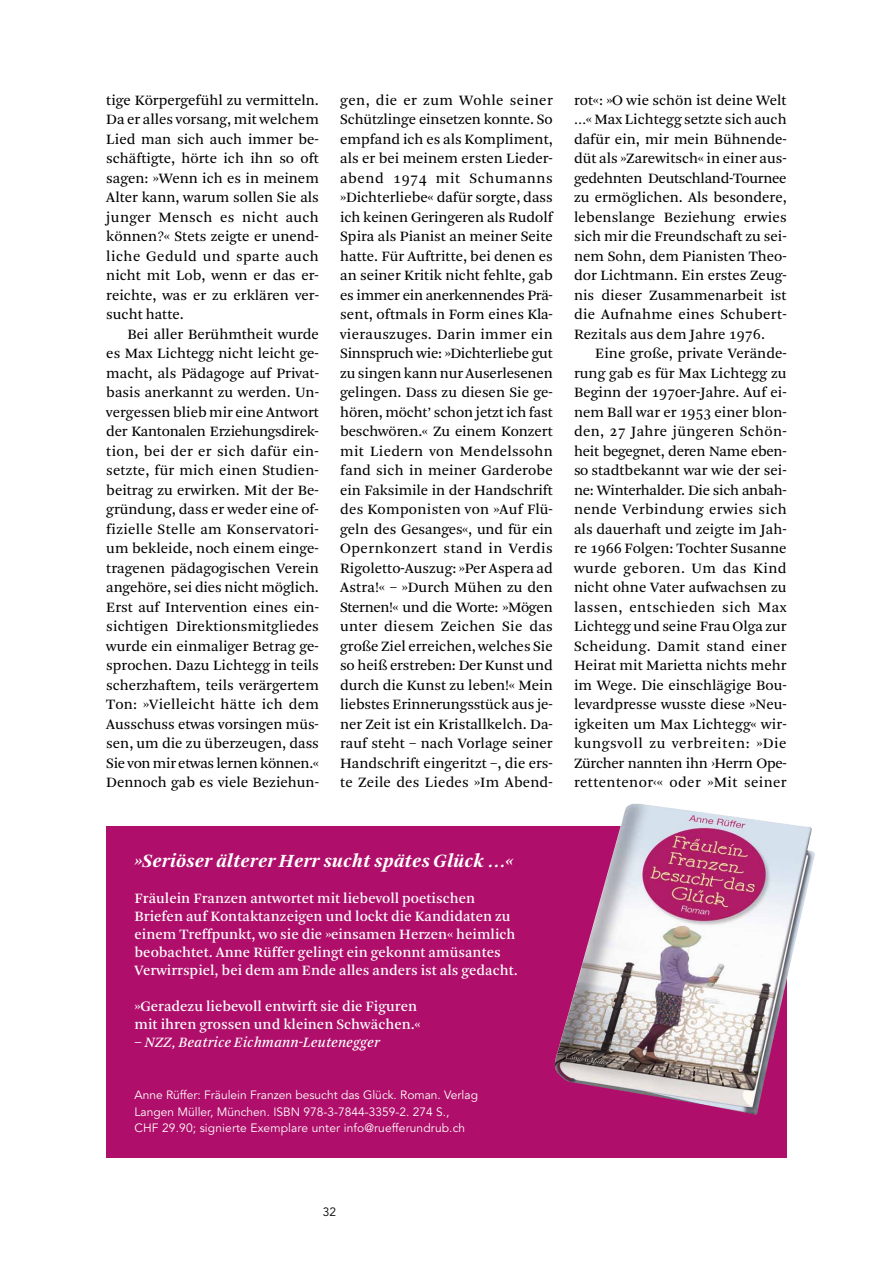
<style>
.page{position:relative;width:893px;height:1263px;background:#fff}
.page>*{position:absolute;margin:0;border:0;box-sizing:border-box;transform-origin:0 0}
.t1{font:italic 700 19.5px "Arnhem";color:#fff}
.t2{font:15px/19.5px "Arnhem Blond";color:#000;text-align:justify}
.t3{font:15px/18px "Arnhem";color:#fff}
.t4{font:italic 15px "Arnhem";color:#fff}
.t5{font:12px/16.5px "Avenir";color:#fff}
.t6{font:12px "Avenir";color:#000}
</style>
<div class="page">
<div style="left:106px;top:826px;width:681px;height:332px;background:#af0f6a"></div>
<img style="left:554px;top:804px;width:261px;height:310px">
<p class="t2" style="left:106px;top:90px;width:214px">tige Körpergefühl zu vermitteln.<br>Da er alles vorsang, mit welchem Lied man sich auch immer be&shy;schäftigte, hörte ich ihn so oft sagen: »Wenn ich es in meinem Alter kann, warum sollen Sie als junger Mensch es nicht auch können?« Stets zeigte er unend&shy;liche Geduld und sparte auch nicht mit Lob, wenn er das er&shy;reichte, was er zu erklären ver&shy;sucht hatte.</p>
<p class="t2" style="left:106px;top:324px;width:214px;text-indent:21px">Bei aller Berühmtheit wurde es Max Lichtegg nicht leicht ge&shy;macht, als Pädagoge auf Privat&shy;basis anerkannt zu werden. Un&shy;vergessen blieb mir eine Antwort der Kantonalen Erziehungsdirek&shy;tion, bei der er sich dafür ein&shy;setzte, für mich einen Studien&shy;beitrag zu erwirken. Mit der Be&shy;gründung, dass er weder eine of&shy;fizielle Stelle am Konservatori&shy;um bekleide, noch einem einge&shy;tragenen pädagogischen Verein angehöre, sei dies nicht möglich.<br>Erst auf Intervention eines ein&shy;sichtigen Direktionsmitgliedes wurde ein einmaliger Betrag ge&shy;sprochen. Dazu Lichtegg in teils scherzhaftem, teils verärgertem Ton: »Vielleicht hätte ich dem Ausschuss etwas vorsingen müs&shy;sen, um die zu überzeugen, dass Sie von mir etwas lernen können.« Dennoch gab es viele Beziehun-</p>
<p class="t2" style="left:340px;top:90px;width:214px">gen, die er zum Wohle seiner Schützlinge einsetzen konnte. So empfand ich es als Kompliment, als er bei meinem ersten Lieder&shy;abend 1974 mit Schumanns »Dichterliebe« dafür sorgte, dass ich keinen Geringeren als Rudolf Spira als Pianist an meiner Seite hatte. Für Auftritte, bei denen es an seiner Kritik nicht fehlte, gab es immer ein anerkennendes Prä&shy;sent, oftmals in Form eines Kla&shy;vierauszuges. Darin immer ein Sinnspruch wie: »Dichterliebe gut zu singen kann nur Auserlesenen gelingen. Dass zu diesen Sie ge&shy;hören, möcht’ schon jetzt ich fast beschwören.« Zu einem Konzert mit Liedern von Mendelssohn fand sich in meiner Garderobe ein Faksimile in der Handschrift des Komponisten von »Auf Flü&shy;geln des Gesanges«, und für ein Opernkonzert stand in Verdis Rigoletto-Auszug: »Per Aspera ad Astra!« – »Durch Mühen zu den Sternen!« und die Worte: »Mögen unter diesem Zeichen Sie das große Ziel erreichen, welches Sie so heiß erstreben: Der Kunst und durch die Kunst zu leben!« Mein liebstes Erinnerungsstück aus je&shy;ner Zeit ist ein Kristallkelch. Da&shy;rauf steht – nach Vorlage seiner Handschrift eingeritzt –, die ers&shy;te Zeile des Liedes »Im Abend-</p>
<p class="t2" style="left:574px;top:90px;width:214px">rot«: »O wie schön ist deine Welt …« Max Lichtegg setzte sich auch dafür ein, mir mein Bühnende&shy;düt als »Zarewitsch« in einer aus&shy;gedehnten Deutschland-Tournee zu ermöglichen. Als besondere, lebenslange Beziehung erwies sich mir die Freundschaft zu sei&shy;nem Sohn, dem Pianisten Theo&shy;dor Lichtmann. Ein erstes Zeug&shy;nis dieser Zusammenarbeit ist die Aufnahme eines Schubert-Rezitals aus dem Jahre 1976.</p>
<p class="t2" style="left:574px;top:344px;width:214px;text-indent:21px">Eine große, private Verände&shy;rung gab es für Max Lichtegg zu Beginn der 1970er-Jahre. Auf ei&shy;nem Ball war er 1953 einer blon&shy;den, 27 Jahre jüngeren Schön&shy;heit begegnet, deren Name eben&shy;so stadtbekannt war wie der sei&shy;ne: Winterhalder. Die sich anbah&shy;nende Verbindung erwies sich als dauerhaft und zeigte im Jah&shy;re 1966 Folgen: Tochter Susanne wurde geboren. Um das Kind nicht ohne Vater aufwachsen zu lassen, entschieden sich Max Lichtegg und seine Frau Olga zur Scheidung. Damit stand einer Heirat mit Marietta nichts mehr im Wege. Die einschlägige Bou&shy;levardpresse wusste diese »Neu&shy;igkeiten um Max Lichtegg« wir&shy;kungsvoll zu verbreiten: »Die Zürcher nannten ihn ›Herrn Ope&shy;rettentenor‹« oder »Mit seiner</p>
<h1 class="t1" style="left:135px;top:850px;width:380px">»Seriöser älterer Herr sucht spätes Glück ...«</h1>
<p class="t3" style="left:135px;top:889px;width:385px">Fräulein Franzen antwortet mit liebevoll poetischen Briefen auf Kontaktanzeigen und lockt die Kandidaten zu einem Treffpunkt, wo sie die »einsamen Herzen« heimlich beobachtet. Anne Rüffer gelingt ein gekonnt amüsantes Verwirrspiel, bei dem am Ende alles anders ist als gedacht.</p>
<p class="t3" style="left:135px;top:997px;width:288px">»Geradezu liebevoll entwirft sie die Figuren mit ihren grossen und kleinen Schwächen.«</p>
<p class="t4" style="left:135px;top:1034px;width:247px">– NZZ, Beatrice Eichmann-Leutenegger</p>
<p class="t5" style="left:135px;top:1087px;width:345px">Anne Rüffer: Fräulein Franzen besucht das Glück. Roman. Verlag<br>Langen Müller, München. ISBN 978-3-7844-3359-2. 274 S.,<br>CHF 29.90; signierte Exemplare unter info@ruefferundrub.ch</p>
<p class="t6" style="left:323px;top:1205px;width:15px">32</p>
</div>
